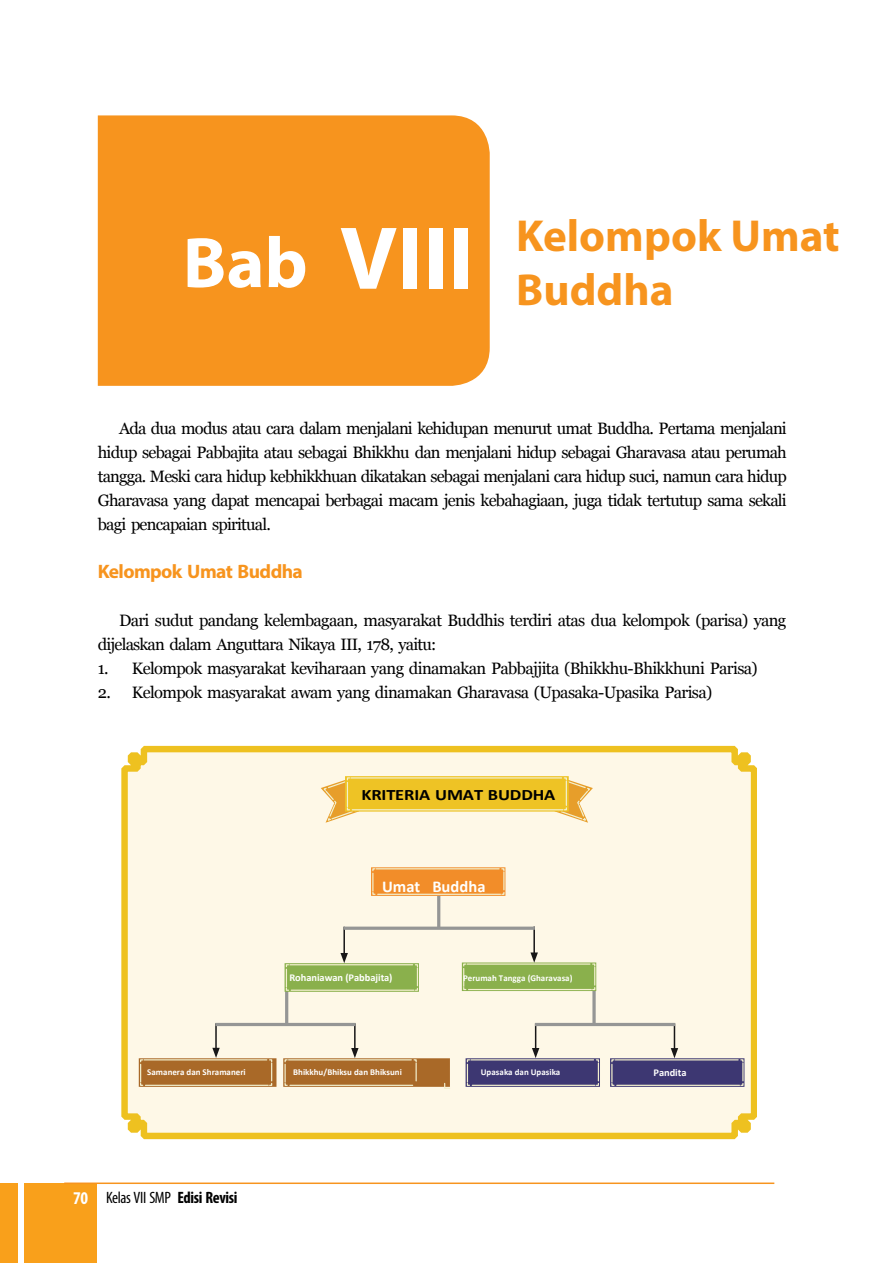
<style>
.page{position:relative;width:893px;height:1263px;background:#fff}
.page>*{position:absolute;margin:0;border:0;box-sizing:border-box;transform-origin:0 0}
.t1{font:700 45px/54px "Myriad Pro";color:#f7941e}
.t2{font:700 19.5px "Myriad Pro";letter-spacing:-.03em;color:#f7941e}
.t3{font:16.5px/24px "Georgia";letter-spacing:-.04em;color:#000;text-align:justify}
.t4{font:condensed 16.5px "Myriad Pro";letter-spacing:-.025em;color:#000}
.t5{font:700 16.5px "Calibri";color:#fffffe}
.t6{font:700 15.9px "Calibri";letter-spacing:-.005em;color:#000;scale:1.16 1}
.t7{font:700 10.5px "Calibri";color:#fffffe}
.t8{font:700 9px "Calibri";color:#fffffe}
.s1{font-weight:700;font-size:18px;color:#fff}
.s2{font-weight:700}
</style>
<div class="page">
<div style="left:0;top:1183px;width:97px;height:80px;background:#f9a01b"></div>
<div style="left:18px;top:1183px;width:6px;height:80px;background:#fff"></div>
<hr style="left:64px;top:1182px;width:710px;height:2px;background:#f7941e">
<div style="left:98px;top:115px;width:392px;height:271px;background:#f7941e"></div>
<svg style="left:121px;top:746px;width:636px;height:393px;background:#fcf4d9"></svg>
<hr style="left:285px;top:990px;width:3px;height:33px;background:#959695">
<svg style="left:592px;top:991px;width:4px;height:32px"></svg>
<svg style="left:371px;top:867px;width:134px;height:29px;background:#f2973b"></svg>
<hr style="left:437px;top:896px;width:3px;height:32px;background:#959695">
<hr style="left:343px;top:927px;width:2px;height:28px;background:#171617">
<svg style="left:285px;top:953px;width:134px;height:39px;background:#aec57c"></svg>
<hr style="left:533px;top:926px;width:2px;height:29px;background:#171617">
<svg style="left:462px;top:952px;width:134px;height:39px;background:#aec67d"></svg>
<svg style="left:343px;top:926px;width:192px;height:4px"></svg>
<hr style="left:215px;top:1023px;width:2px;height:27px;background:#171617">
<svg style="left:139px;top:1048px;width:137px;height:39px;background:#c39665"></svg>
<hr style="left:354px;top:1023px;width:2px;height:27px;background:#171617">
<svg style="left:283px;top:1048px;width:168px;height:41px;background:#c59b6a"></svg>
<hr style="left:215px;top:1023px;width:140px;height:3px;background:#959695">
<svg style="left:466px;top:1023px;width:134px;height:64px;background:#aba5b3"></svg>
<svg style="left:610px;top:1023px;width:134px;height:64px;background:#aca6b3"></svg>
<hr style="left:535px;top:1023px;width:140px;height:3px;background:#959695">
<svg style="left:321px;top:776px;width:272px;height:47px;background:#f2d166"></svg>
<h1 class="t1" style="left:183px;top:207px;width:658px;text-indent:333px">Kelompok Umat<br><sup>Bab</sup> <sup>VIII</sup> Buddha</h1>
<p class="t3" style="left:98px;top:416px;width:691px;text-indent:21px">Ada dua modus atau cara dalam menjalani kehidupan menurut umat Buddha. Pertama menjalani hidup sebagai Pabbajita atau sebagai Bhikkhu dan menjalani hidup sebagai Gharavasa atau perumah tangga. Meski cara hidup kebhikkhuan dikatakan sebagai menjalani cara hidup suci, namun cara hidup Gharavasa yang dapat mencapai berbagai macam jenis kebahagiaan, juga tidak tertutup sama sekali bagi pencapaian spiritual.</p>
<p class="t2" style="left:98px;top:559px;width:207px">Kelompok Umat Buddha</p>
<p class="t3" style="left:98px;top:608px;width:690px;text-indent:21px">Dari sudut pandang kelembagaan, masyarakat Buddhis terdiri atas dua kelompok (parisa) yang dijelaskan dalam Anguttara Nikaya III, 178, yaitu:</p>
<p class="t3" style="left:98px;top:656px;width:661px">1. Kelompok masyarakat keviharaan yang dinamakan Pabbajjita (Bhikkhu-Bhikkhuni Parisa)</p>
<p class="t3" style="left:98px;top:680px;width:616px">2. Kelompok masyarakat awam yang dinamakan Gharavasa (Upasaka-Upasika Parisa)</p>
<p class="t6" style="left:361px;top:785px;width:169px">KRITERIA UMAT BUDDHA</p>
<p class="t5" style="left:382px;top:876px;width:105px">Umat Buddha</p>
<p class="t7" style="left:289px;top:970px;width:105px">Rohaniawan (Pabbajita)</p>
<p class="t8" style="left:463px;top:972px;width:111px">Perumah Tangga (Gharavasa)</p>
<p class="t8" style="left:147px;top:1066px;width:100px">Samanera dan Shramaneri</p>
<p class="t8" style="left:293px;top:1066px;width:110px">Bhikkhu/Bhiksu dan Bhiksuni</p>
<p class="t8" style="left:481px;top:1066px;width:81px">Upasaka dan Upasika</p>
<p class="t7" style="left:653px;top:1066px;width:35px">Pandita</p>
<p class="t4" style="left:73px;top:1188px;width:166px"><span class="s1">70</span> Kelas VII SMP <span class="s2">Edisi Revisi</span></p>
</div>
